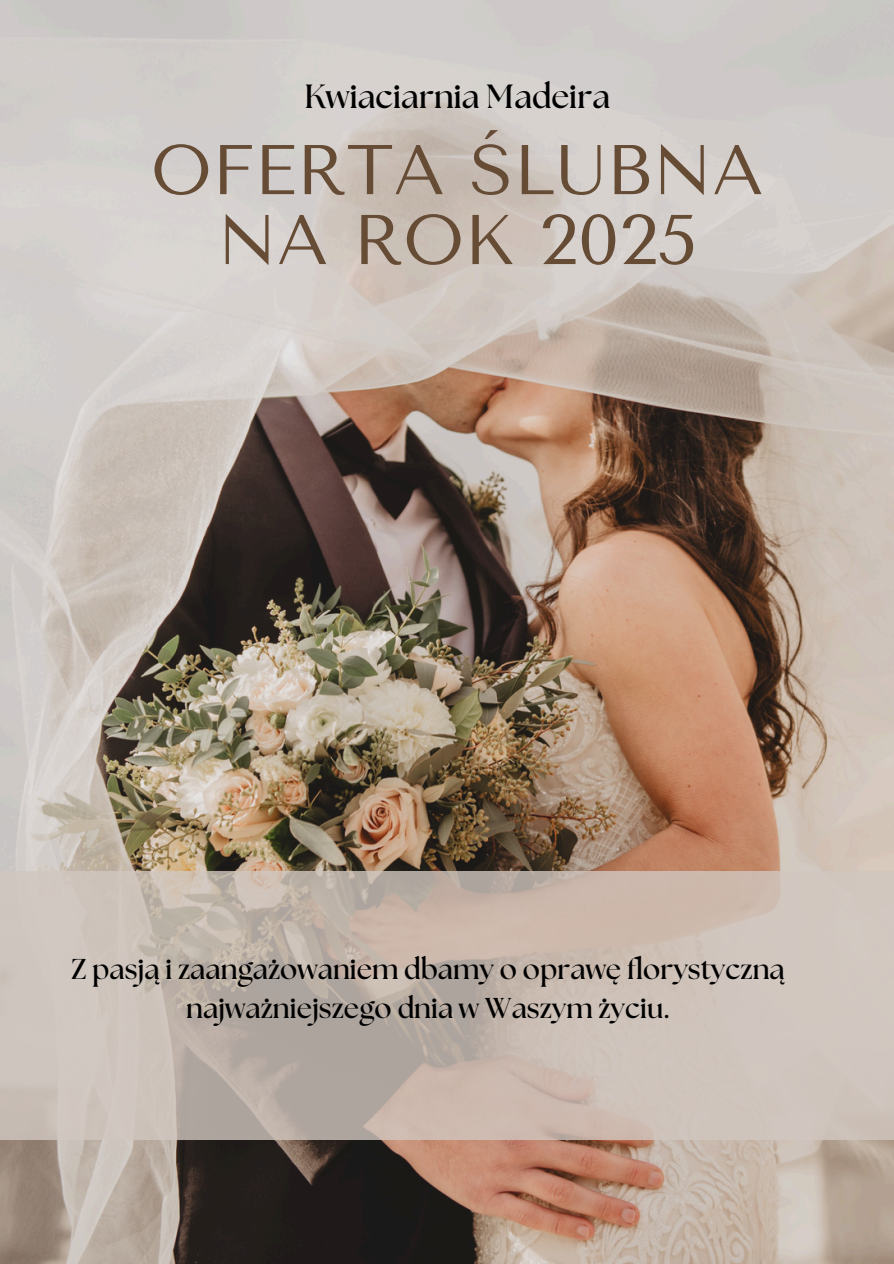
<style>
.page{position:relative;width:894px;height:1264px;background:#fff}
.page>*{position:absolute;margin:0;border:0;box-sizing:border-box;transform-origin:0 0}
.t1{font:70.2px/69.9px "Tenor Sans";color:#664b35;text-align:center}
.t2{font:700 33.45px "The Seasons";color:#000}
.t3{font:700 28.65px/39.2px "The Seasons";color:#000;text-align:center}
</style>
<div class="page">
<img style="left:0;top:0;width:893px;height:1263px">
<svg style="left:0;top:871px;width:893px;height:268px;background:#c6bab1"></svg>
<h1 class="t2" style="left:304px;top:81px;width:307px">Kwiaciarnia Madeira</h1>
<h2 class="t1" style="left:151px;top:136px;width:614px">OFERTA ŚLUBNA<br>NA ROK 2025</h2>
<p class="t3" style="left:71px;top:950px;width:714px">Z pasją i zaangażowaniem dbamy o oprawę florystyczną najważniejszego dnia w Waszym życiu.</p>
</div>
